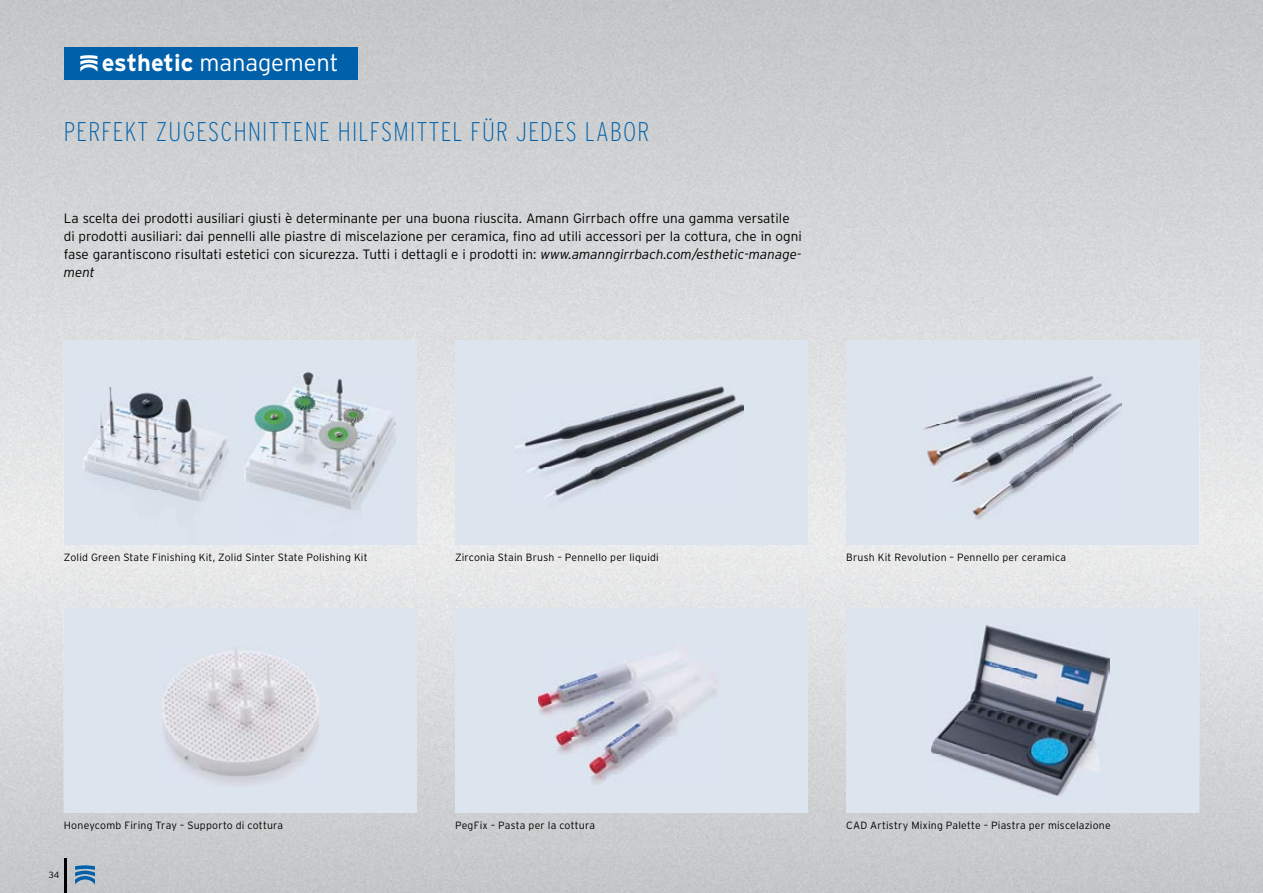
<style>
.page{position:relative;width:1263px;height:893px;background:#fff}
.page>*{position:absolute;margin:0;border:0;box-sizing:border-box;transform-origin:0 0}
.t1{font:200 condensed 27px "Interstate";letter-spacing:.05em;color:#0061aa}
.t2{font:300 23.7px "Interstate";letter-spacing:-.005em;color:#fff}
.t3{font:300 13.5px/18px "Interstate";color:#000}
.t4{font:300 10.5px "Interstate";letter-spacing:.02em;color:#000}
.t5{font:300 9px "Interstate";color:#000}
.s1{font-family:"AG Interstate";font-weight:700}
.s2{font-weight:700}
.s3{font-style:italic}
</style>
<div class="page">
<img style="left:0;top:0;width:1263px;height:367px">
<img style="left:0;top:367px;width:105px;height:526px">
<img style="left:369px;top:367px;width:104px;height:526px">
<img style="left:790px;top:367px;width:104px;height:526px">
<img style="left:1158px;top:367px;width:105px;height:526px">
<div style="left:105px;top:544px;width:264px;height:64px;background:#e7e8e9"></div>
<div style="left:473px;top:544px;width:317px;height:64px;background:#e7e8e9"></div>
<div style="left:894px;top:544px;width:264px;height:64px;background:#e7e8e9"></div>
<div style="left:105px;top:812px;width:264px;height:81px;background:#c8cacc"></div>
<div style="left:473px;top:812px;width:317px;height:81px;background:#c8cacc"></div>
<div style="left:894px;top:812px;width:264px;height:81px;background:#c8cacc"></div>
<div style="left:64px;top:47px;width:294px;height:32px;background:#0061aa"></div>
<div style="left:846px;top:340px;width:353px;height:204px;background:#dce4ee"></div>
<img style="left:924px;top:376px;width:197px;height:144px">
<div style="left:455px;top:608px;width:353px;height:204px;background:#dce4ee"></div>
<img style="left:538px;top:653px;width:179px;height:131px">
<div style="left:455px;top:340px;width:353px;height:204px;background:#dce4ee"></div>
<img style="left:515px;top:386px;width:229px;height:115px">
<div style="left:846px;top:608px;width:353px;height:204px;background:#dce4ee"></div>
<img style="left:932px;top:626px;width:177px;height:172px">
<div style="left:64px;top:608px;width:353px;height:204px;background:#dce4ee"></div>
<img style="left:162px;top:648px;width:156px;height:135px">
<div style="left:64px;top:340px;width:353px;height:204px;background:#dce4ee"></div>
<img style="left:84px;top:387px;width:144px;height:115px">
<img style="left:244px;top:373px;width:151px;height:137px">
<hr style="left:64px;top:859px;width:3px;height:34px;background:#000">
<svg style="left:75px;top:865px;width:20px;height:19px"></svg>
<h2 class="t2" style="left:80px;top:48px;width:260px"><span class="s1">²</span><span class="s2">esthetic</span> management</h2>
<h1 class="t1" style="left:64px;top:115px;width:587px">PERFEKT ZUGESCHNITTENE HILFSMITTEL FÜR JEDES LABOR</h1>
<p class="t3" style="left:64px;top:210px;width:739px">La scelta dei prodotti ausiliari giusti è determinante per una buona riuscita. Amann Girrbach offre una gamma versatile di prodotti ausiliari: dai pennelli alle piastre di miscelazione per ceramica, fino ad utili accessori per la cottura, che in ogni fase garantiscono risultati estetici con sicurezza. Tutti i dettagli e i prodotti in: <span class="s3">www.amanngirrbach.com/esthetic-manage&shy;ment</span></p>
<p class="t4" style="left:64px;top:551px;width:305px">Zolid Green State Finishing Kit, Zolid Sinter State Polishing Kit</p>
<p class="t4" style="left:455px;top:551px;width:205px">Zirconia Stain Brush – Pennello per liquidi</p>
<p class="t4" style="left:846px;top:551px;width:221px">Brush Kit Revolution – Pennello per ceramica</p>
<p class="t4" style="left:64px;top:819px;width:221px">Honeycomb Firing Tray – Supporto di cottura</p>
<p class="t4" style="left:846px;top:819px;width:266px">CAD Artistry Mixing Palette – Piastra per miscelazione</p>
<p class="t4" style="left:455px;top:819px;width:142px">PegFix – Pasta per la cottura</p>
<p class="t5" style="left:49px;top:869px;width:12px">34</p>
</div>
